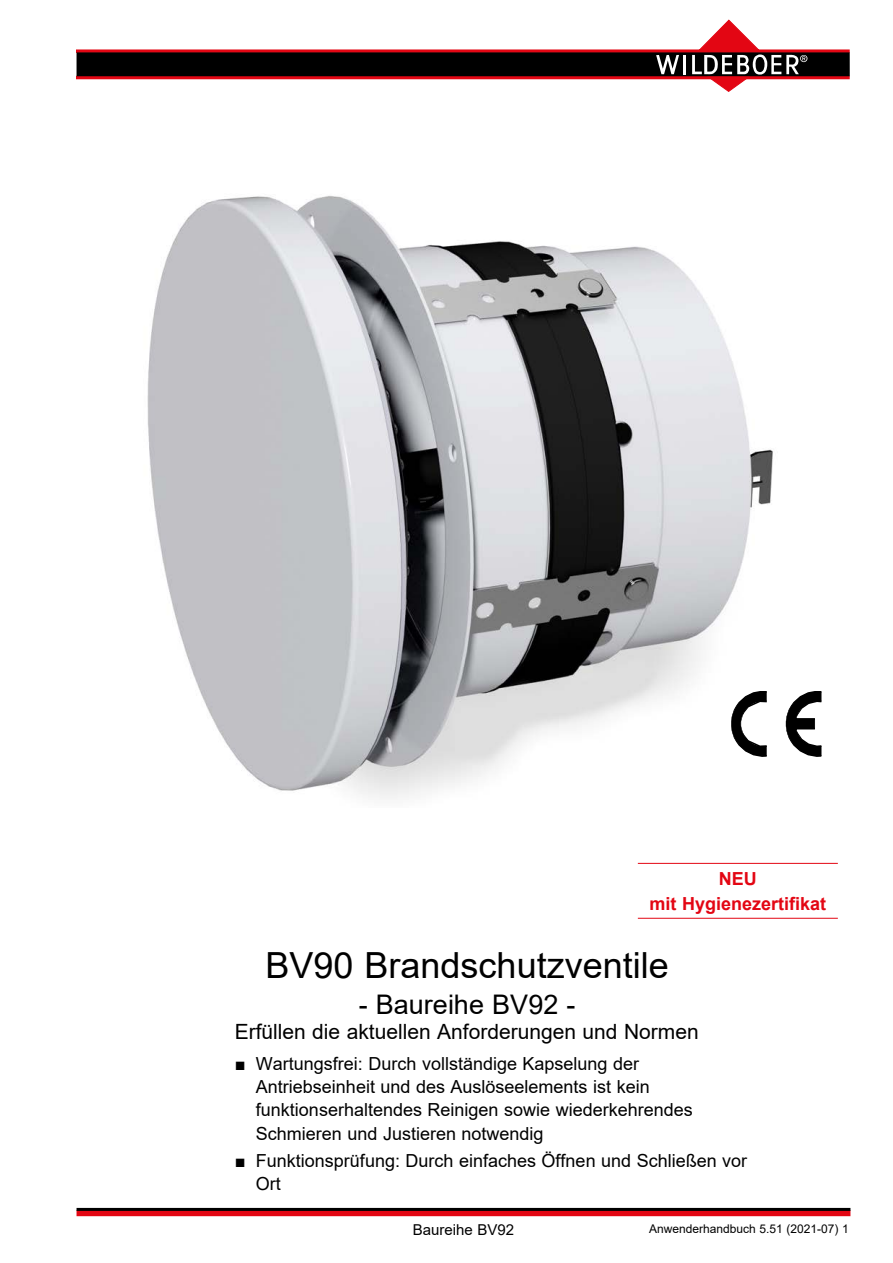
<style>
.page{position:relative;width:893px;height:1263px;background:#fff}
.page>*{position:absolute;margin:0;border:0;box-sizing:border-box;transform-origin:0 0}
.t1{font:36px "Arial";color:#000}
.t2{font:27px "Arial";color:#000}
.t3{font:21px "Arial";color:#000}
.t4{font:18px/23.2px "Arial";color:#000}
.t5{font:700 18px/25.2px "Arial";color:#e30613;text-align:center}
.t6{font:15px "Arial";color:#000}
.t7{font:12px "Arial";color:#000}
</style>
<div class="page">
<hr style="left:77px;top:76px;width:773px;height:3px;background:#e30613">
<svg style="left:77px;top:49px;width:773px;height:3px;fill:#e30613"></svg>
<div style="left:77px;top:52px;width:773px;height:24px;background:#000"></div>
<svg style="left:656px;top:55px;width:29px;height:19px"></svg>
<svg style="left:692px;top:20px;width:115px;height:72px"></svg>
<div style="left:77px;top:1210px;width:773px;height:6px;background:#e30613"></div>
<hr style="left:77px;top:1208px;width:773px;height:3px;background:#000">
<img style="left:147px;top:196px;width:675px;height:603px">
<svg style="left:731px;top:691px;width:36px;height:65px"></svg>
<svg style="left:784px;top:691px;width:37px;height:65px"></svg>
<hr style="left:638px;top:863px;width:200px;height:1px;background:#e30613">
<hr style="left:638px;top:918px;width:200px;height:1px;background:#e30613">
<p class="t5" style="left:650px;top:866px;width:178px">NEU<br>mit Hygienezertifikat</p>
<h1 class="t1" style="left:265px;top:940px;width:405px">BV90 Brandschutzventile</h1>
<h2 class="t2" style="left:359px;top:986px;width:218px">- Baureihe BV92 -</h2>
<p class="t3" style="left:235px;top:1017px;width:466px">Erfüllen die aktuellen Anforderungen und Normen</p>
<p class="t4" style="left:256px;top:1052px;width:438px;text-indent:-21px">■ Wartungsfrei: Durch vollständige Kapselung der Antriebseinheit und des Auslöseelements ist kein funktionserhaltendes Reinigen sowie wiederkehrendes Schmieren und Justieren notwendig</p>
<p class="t4" style="left:256px;top:1149px;width:493px;text-indent:-21px">■ Funktionsprüfung: Durch einfaches Öffnen und Schließen vor<br>Ort</p>
<p class="t6" style="left:413px;top:1219px;width:103px">Baureihe BV92</p>
<p class="t7" style="left:649px;top:1220px;width:201px">Anwenderhandbuch 5.51 (2021-07) 1</p>
</div>
